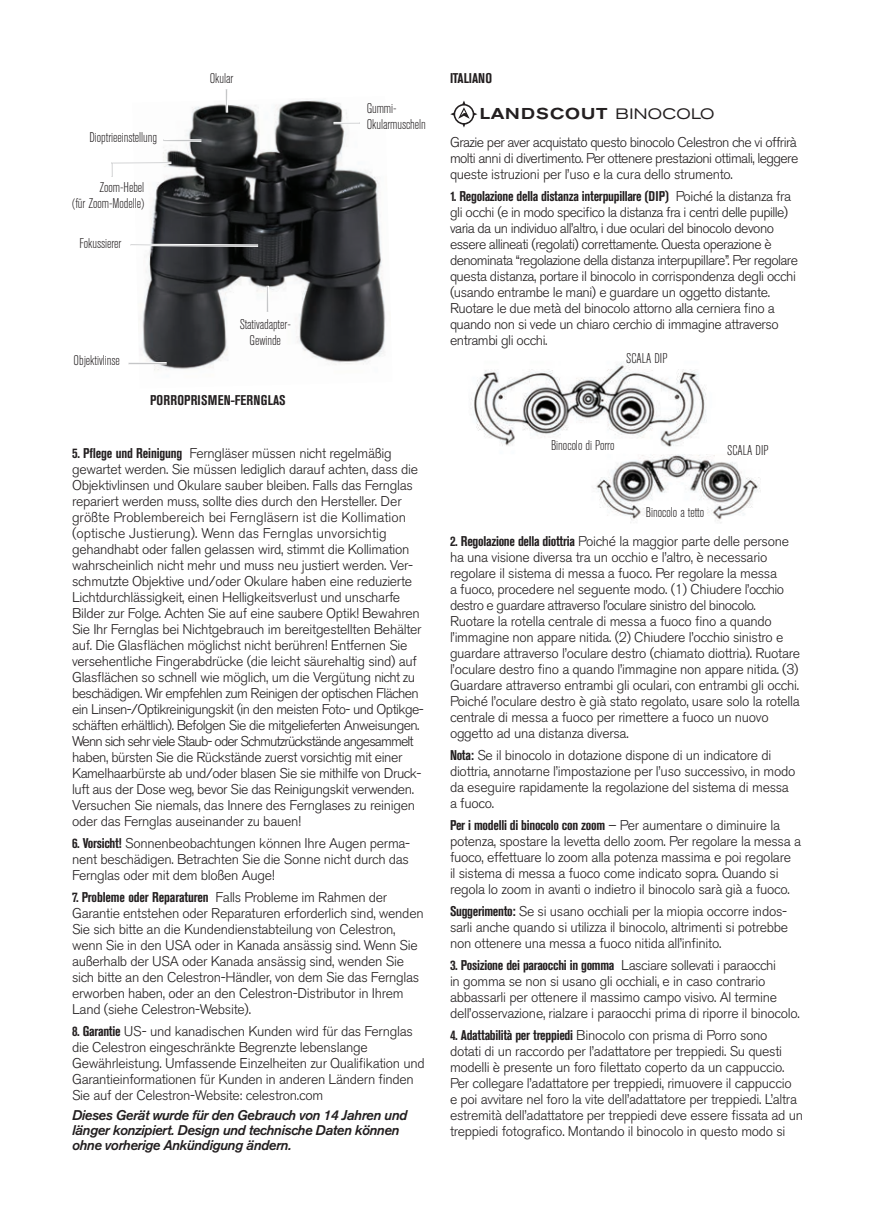
<style>
.page{position:relative;width:876px;height:1227px;background:#fff}
.page>*{position:absolute;margin:0;border:0;box-sizing:border-box;transform-origin:0 0}
.t1{font:500 expanded 15.6px "Akzidenz Grotesk BE";letter-spacing:.065em;color:#231f20}
.t2{font:300 14px/16px "Akzidenz Grotesk BE";letter-spacing:-.02em;color:#231f20}
.t3{font:300 14px/16px "Akzidenz Grotesk BE";letter-spacing:-.04em;color:#231f20}
.t4{font:300 condensed 14px/16px "Akzidenz Grotesk BE";letter-spacing:-.005em;color:#231f20;text-align:center}
.t5{font:italic 500 14px/15px "Akzidenz Grotesk BE";letter-spacing:-.03em;color:#231f20}
.t6{font:700 condensed 14px "Akzidenz Grotesk BE";letter-spacing:.015em;color:#231f20}
.s1{font-weight:700;font-stretch:condensed}
.s2{font-weight:400;font-size:15px}
</style>
<div class="page">
<img style="left:471px;top:362px;width:290px;height:161px">
<svg style="left:450px;top:100px;width:27px;height:28px"></svg>
<img style="left:140px;top:100px;width:246px;height:270px">
<hr style="left:163px;top:139px;width:38px;height:2px;background:#939598">
<hr style="left:163px;top:141px;width:38px;height:1px;background:#fff">
<hr style="left:163px;top:139px;width:38px;height:1px;background:#fff">
<svg style="left:225px;top:89px;width:3px;height:24px"></svg>
<hr style="left:129px;top:362px;width:38px;height:2px;background:#939598">
<hr style="left:129px;top:364px;width:38px;height:1px;background:#fff">
<hr style="left:129px;top:362px;width:38px;height:1px;background:#fff">
<svg style="left:266px;top:286px;width:3px;height:26px"></svg>
<hr style="left:112px;top:163px;width:59px;height:1px;background:#fff">
<hr style="left:111px;top:162px;width:60px;height:1px;background:#fff">
<svg style="left:111px;top:163px;width:2px;height:13px"></svg>
<svg style="left:333px;top:122px;width:26px;height:2px"></svg>
<svg style="left:130px;top:243px;width:130px;height:4px"></svg>
<p class="t4" style="left:89px;top:129px;width:69px">Dioptrieeinstellung</p>
<p class="t4" style="left:72px;top:179px;width:74px;text-align:right">Zoom-Hebel<br>(für Zoom-Modelle)</p>
<p class="t4" style="left:79px;top:235px;width:43px">Fokussierer</p>
<p class="t4" style="left:74px;top:353px;width:48px">Objektivlinse</p>
<p class="t4" style="left:210px;top:71px;width:25px">Okular</p>
<p class="t4" style="left:240px;top:317px;width:53px">Stativadapter-<br>Gewinde</p>
<p class="t6" style="left:150px;top:392px;width:137px">PORROPRISMEN-FERNGLAS</p>
<p class="t4" style="left:366px;top:101px;width:61px;text-align:left">Gummi-<br>Okularmuscheln</p>
<p class="t2" style="left:72px;top:445px;width:353px"><span class="s1">5. Pflege und Reinigung</span> Ferngläser müssen nicht regelmäßig gewartet werden. Sie müssen lediglich darauf achten, dass die Objektivlinsen und Okulare sauber bleiben. Falls das Fernglas repariert werden muss, sollte dies durch den Hersteller. Der größte Problembereich bei Ferngläsern ist die Kollimation (optische Justierung). Wenn das Fernglas unvorsichtig gehandhabt oder fallen gelassen wird, stimmt die Kollimation wahrscheinlich nicht mehr und muss neu justiert werden. Ver&shy;schmutzte Objektive und/oder Okulare haben eine reduzierte Lichtdurchlässigkeit, einen Helligkeitsverlust und unscharfe Bilder zur Folge. Achten Sie auf eine saubere Optik! Bewahren Sie Ihr Fernglas bei Nichtgebrauch im bereitgestellten Behälter auf. Die Glasflächen möglichst nicht berühren! Entfernen Sie versehentliche Fingerabdrücke (die leicht säurehaltig sind) auf Glasflächen so schnell wie möglich, um die Vergütung nicht zu beschädigen. Wir empfehlen zum Reinigen der optischen Flächen ein Linsen-/Optikreinigungskit (in den meisten Foto- und Optikge&shy;schäften erhältlich). Befolgen Sie die mitgelieferten Anweisungen.<br>Wenn sich sehr viele Staub- oder Schmutzrückstände angesammelt haben, bürsten Sie die Rückstände zuerst vorsichtig mit einer Kamelhaarbürste ab und/oder blasen Sie sie mithilfe von Druck&shy;luft aus der Dose weg, bevor Sie das Reinigungskit verwenden.<br>Versuchen Sie niemals, das Innere des Fernglases zu reinigen oder das Fernglas auseinander zu bauen!</p>
<p class="t2" style="left:72px;top:835px;width:340px;text-align:justify"><span class="s1">6. Vorsicht!</span> Sonnenbeobachtungen können Ihre Augen perma&shy;nent beschädigen. Betrachten Sie die Sonne nicht durch das Fernglas oder mit dem bloßen Auge!</p>
<p class="t2" style="left:72px;top:889px;width:353px"><span class="s1">7. Probleme oder Reparaturen</span> Falls Probleme im Rahmen der Garantie entstehen oder Reparaturen erforderlich sind, wenden Sie sich bitte an die Kundendienstabteilung von Celestron, wenn Sie in den USA oder in Kanada ansässig sind. Wenn Sie außerhalb der USA oder Kanada ansässig sind, wenden Sie sich bitte an den Celestron-Händler, von dem Sie das Fernglas erworben haben, oder an den Celestron-Distributor in Ihrem Land (siehe Celestron-Website).</p>
<p class="t2" style="left:72px;top:1023px;width:354px"><span class="s1">8. Garantie</span> US- und kanadischen Kunden wird für das Fernglas die Celestron eingeschränkte Begrenzte lebenslange Gewährleistung. Umfassende Einzelheiten zur Qualifikation und Garantieinformationen für Kunden in anderen Ländern finden Sie auf der Celestron-Website: celestron.com</p>
<p class="t5" style="left:72px;top:1107px;width:337px">Dieses Gerät wurde für den Gebrauch von 14 Jahren und länger konzipiert. Design und technische Daten können ohne vorherige Ankündigung ändern.</p>
<p class="t6" style="left:450px;top:70px;width:44px">ITALIANO</p>
<p class="t1" style="left:479px;top:104px;width:236px">LANDSCOUT <span class="s2">BINOCOLO</span></p>
<p class="t2" style="left:450px;top:134px;width:350px;text-align:justify">Grazie per aver acquistato questo binocolo Celestron che vi offrirà molti anni di divertimento. Per ottenere prestazioni ottimali, leggere queste istruzioni per l’uso e la cura dello strumento.</p>
<p class="t3" style="left:450px;top:188px;width:349px"><span class="s1">1. Regolazione della distanza interpupillare (DIP)</span> Poiché la distanza fra gli occhi (e in modo specifico la distanza fra i centri delle pupille) varia da un individuo all’altro, i due oculari del binocolo devono essere allineati (regolati) correttamente. Questa operazione è denominata “regolazione della distanza interpupillare”. Per regolare questa distanza, portare il binocolo in corrispondenza degli occhi (usando entrambe le mani) e guardare un oggetto distante.<br>Ruotare le due metà del binocolo attorno alla cerniera fino a quando non si vede un chiaro cerchio di immagine attraverso entrambi gli occhi.</p>
<p class="t4" style="left:626px;top:351px;width:43px">SCALA DIP</p>
<p class="t4" style="left:551px;top:438px;width:65px">Binocolo di Porro</p>
<p class="t4" style="left:646px;top:504px;width:60px">Binocolo a tetto</p>
<p class="t4" style="left:727px;top:442px;width:43px">SCALA DIP</p>
<p class="t2" style="left:450px;top:533px;width:352px"><span class="s1">2. Regolazione della diottria</span> Poiché la maggior parte delle persone ha una visione diversa tra un occhio e l’altro, è necessario regolare il sistema di messa a fuoco. Per regolare la messa<br>a fuoco, procedere nel seguente modo. (1) Chiudere l’occhio destro e guardare attraverso l’oculare sinistro del binocolo.<br>Ruotare la rotella centrale di messa a fuoco fino a quando l’immagine non appare nitida. (2) Chiudere l’occhio sinistro e guardare attraverso l’oculare destro (chiamato diottria). Ruotare l’oculare destro fino a quando l’immagine non appare nitida. (3)<br>Guardare attraverso entrambi gli oculari, con entrambi gli occhi.<br>Poiché l’oculare destro è già stato regolato, usare solo la rotella centrale di messa a fuoco per rimettere a fuoco un nuovo oggetto ad una distanza diversa.</p>
<p class="t2" style="left:450px;top:747px;width:347px"><span class="s1">Nota:</span> Se il binocolo in dotazione dispone di un indicatore di diottria, annotarne l’impostazione per l’uso successivo, in modo da eseguire rapidamente la regolazione del sistema di messa a fuoco.</p>
<p class="t2" style="left:450px;top:817px;width:352px"><span class="s1">Per i modelli di binocolo con zoom</span> – Per aumentare o diminuire la potenza, spostare la levetta dello zoom. Per regolare la messa a fuoco, effettuare lo zoom alla potenza massima e poi regolare<br>il sistema di messa a fuoco come indicato sopra. Quando si regola lo zoom in avanti o indietro il binocolo sarà già a fuoco.</p>
<p class="t2" style="left:450px;top:903px;width:339px;text-align:justify"><span class="s1">Suggerimento:</span> Se si usano occhiali per la miopia occorre indos&shy;sarli anche quando si utilizza il binocolo, altrimenti si potrebbe non ottenere una messa a fuoco nitida all’infinito.</p>
<p class="t2" style="left:450px;top:957px;width:351px"><span class="s1">3. Posizione dei paraocchi in gomma</span> Lasciare sollevati i paraocchi<br>in gomma se non si usano gli occhiali, e in caso contrario abbassarli per ottenere il massimo campo visivo. Al termine dell’osservazione, rialzare i paraocchi prima di riporre il binocolo.</p>
<p class="t2" style="left:450px;top:1027px;width:354px"><span class="s1">4. Adattabilità per treppiedi</span> Binocolo con prisma di Porro sono<br>dotati di un raccordo per l’adattatore per treppiedi. Su questi modelli è presente un foro filettato coperto da un cappuccio.<br>Per collegare l’adattatore per treppiedi, rimuovere il cappuccio<br>e poi avvitare nel foro la vite dell’adattatore per treppiedi. L’altra estremità dell’adattatore per treppiedi deve essere fissata ad un treppiedi fotografico. Montando il binocolo in questo modo si</p>
</div>
